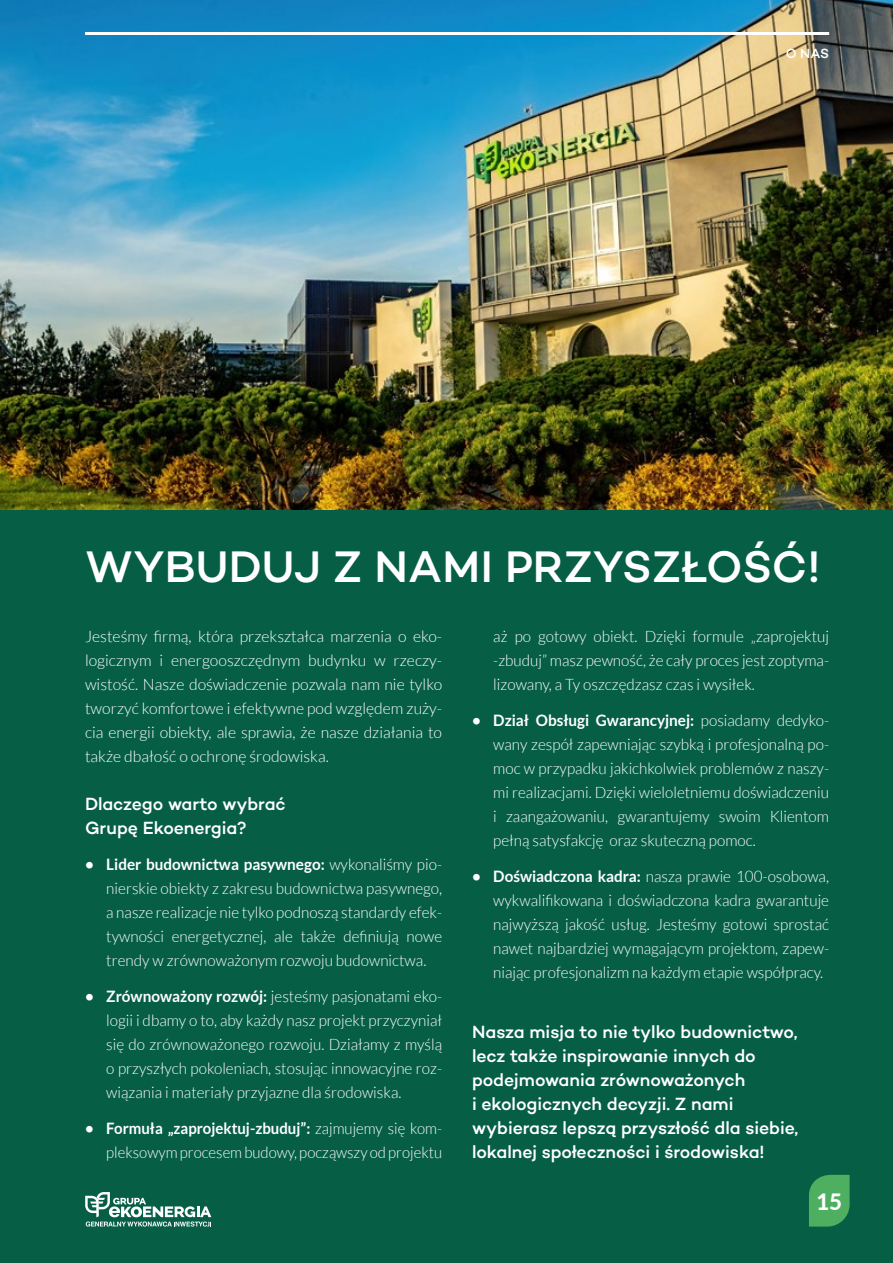
<style>
.page{position:relative;width:893px;height:1263px;background:#fff}
.page>*{position:absolute;margin:0;border:0;box-sizing:border-box;transform-origin:0 0}
.t1{font:500 45px "Campton";letter-spacing:.005em;color:#fff}
.t2{font:800 22.5px "Lato";color:#fff}
.t3{font:500 18px/24px "Campton";letter-spacing:-.005em;color:#fff}
.t4{font:300 15.75px/24px "Lato";color:#fff;text-align:justify}
.t5{font:300 15.75px/24px "Lato";color:#fff;text-align:right;scale:.95 1}
.t6{font:500 13.5px "Campton";color:#fff}
.s1{font-weight:700}
</style>
<div class="page">
<img style="left:0;top:0;width:893px;height:608px">
<div style="left:0;top:510px;width:892px;height:753px;background:#065f45"></div>
<svg style="left:85px;top:1192px;width:126px;height:34px"></svg>
<hr style="left:85px;top:32px;width:744px;height:3px;background:#fff">
<svg style="left:809px;top:1175px;width:41px;height:51px;background:#46a75c"></svg>
<p class="t6" style="left:786px;top:44px;width:45px">o nas</p>
<h1 class="t1" style="left:85px;top:538px;width:736px">Wybuduj z nami przyszłość!</h1>
<p class="t4" style="left:85px;top:624px;width:359px">Jesteśmy firmą, która przekształca marzenia o eko&shy;logicznym i energooszczędnym budynku w rzeczy&shy;wistość. Nasze doświadczenie pozwala nam nie tylko tworzyć komfortowe i efektywne pod względem zuży&shy;cia energii obiekty, ale sprawia, że nasze działania to także dbałość o ochronę środowiska.</p>
<p class="t3" style="left:85px;top:791px;width:202px">Dlaczego warto wybrać<br>Grupę Ekoenergia?</p>
<p class="t4" style="left:106px;top:852px;width:337px;text-indent:-21px"><span class="s1">• Lider budownictwa pasywnego:</span> wykonaliśmy pio&shy;nierskie obiekty z zakresu budownictwa pasywnego, a nasze realizacje nie tylko podnoszą standardy efek&shy;tywności energetycznej, ale także definiują nowe trendy w zrównoważonym rozwoju budownictwa.</p>
<p class="t4" style="left:106px;top:984px;width:337px;text-indent:-21px"><span class="s1">• Zrównoważony rozwój:</span> jesteśmy pasjonatami eko&shy;logii i dbamy o to, aby każdy nasz projekt przyczyniał się do zrównoważonego rozwoju. Działamy z myślą o przyszłych pokoleniach, stosując innowacyjne roz&shy;wiązania i materiały przyjazne dla środowiska.</p>
<p class="t5" style="left:85px;top:1116px;width:377px"><span class="s1">• Formuła „zaprojektuj-zbuduj”:</span> zajmujemy się kom&shy;pleksowym procesem budowy, począwszy od projektu</p>
<p class="t4" style="left:493px;top:624px;width:337px">aż po gotowy obiekt. Dzięki formule „zaprojektuj -zbuduj” masz pewność, że cały proces jest zoptyma&shy;lizowany, a Ty oszczędzasz czas i wysiłek.</p>
<p class="t4" style="left:493px;top:708px;width:337px;text-indent:-21px"><span class="s1">• Dział Obsługi Gwarancyjnej:</span> posiadamy dedyko&shy;wany zespół zapewniając szybką i profesjonalną po&shy;moc w przypadku jakichkolwiek problemów z naszy&shy;mi realizacjami. Dzięki wieloletniemu doświadczeniu i zaangażowaniu, gwarantujemy swoim Klientom pełną satysfakcję oraz skuteczną pomoc.</p>
<p class="t4" style="left:493px;top:864px;width:337px;text-indent:-21px"><span class="s1">• Doświadczona kadra:</span> nasza prawie 100-osobowa, wykwalifikowana i doświadczona kadra gwarantuje najwyższą jakość usług. Jesteśmy gotowi sprostać nawet najbardziej wymagającym projektom, zapew&shy;niając profesjonalizm na każdym etapie współpracy.</p>
<p class="t3" style="left:472px;top:1019px;width:328px">Nasza misja to nie tylko budownictwo, lecz także inspirowanie innych do podejmowania zrównoważonych<br>i ekologicznych decyzji. Z nami wybierasz lepszą przyszłość dla siebie, lokalnej społeczności i środowiska!</p>
<h2 class="t2" style="left:816px;top:1185px;width:27px">15</h2>
</div>
